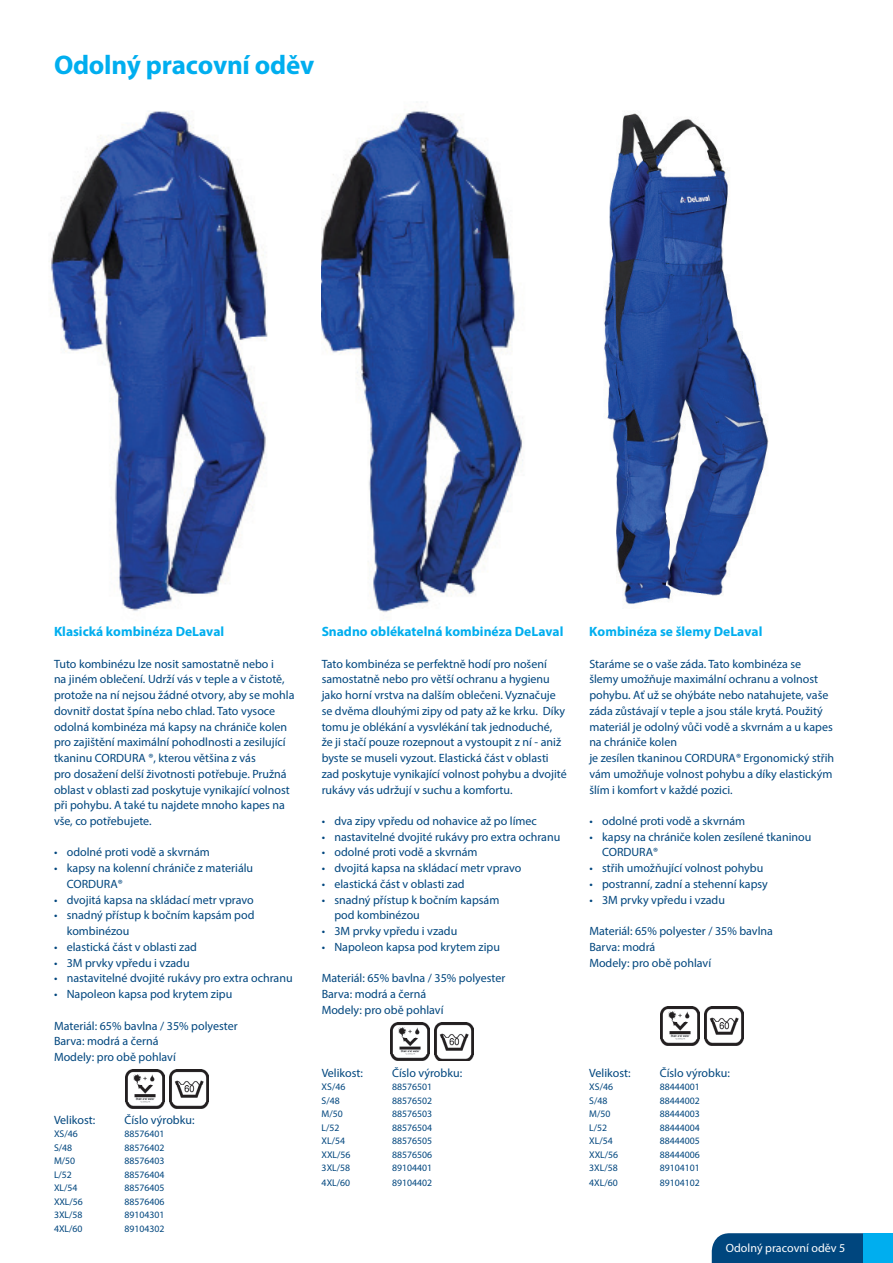
<style>
.page{position:relative;width:893px;height:1263px;background:#fff}
.page>*{position:absolute;margin:0;border:0;box-sizing:border-box;transform-origin:0 0}
.t1{font:700 27px "Myriad Pro";letter-spacing:-.01em;color:#00aeef}
.t2{font:700 13.5px "Myriad Pro";color:#00aeef}
.t3{font:12px/15.8px "Myriad Pro";color:#00467e}
.t4{font:12px "Myriad Pro";color:#fff}
.t5{font:9.75px "Myriad Pro";color:#00467e}
</style>
<div class="page">
<div style="left:712px;top:1233px;width:151px;height:30px;background:#00467e"></div>
<div style="left:863px;top:1233px;width:30px;height:30px;background:#00aeef"></div>
<img style="left:49px;top:111px;width:219px;height:500px">
<img style="left:322px;top:109px;width:201px;height:510px">
<img style="left:604px;top:113px;width:165px;height:491px">
<img style="left:169px;top:1069px;width:39px;height:39px">
<img style="left:125px;top:1069px;width:39px;height:39px">
<img style="left:434px;top:1022px;width:39px;height:39px">
<img style="left:390px;top:1022px;width:39px;height:39px">
<img style="left:704px;top:1006px;width:39px;height:39px">
<img style="left:661px;top:1006px;width:38px;height:39px">
<h1 class="t1" style="left:54px;top:48px;width:262px">Odolný pracovní oděv</h1>
<p class="t2" style="left:54px;top:623px;width:172px">Klasická kombinéza DeLaval</p>
<p class="t3" style="left:54px;top:655px;width:242px">Tuto kombinézu lze nosit samostatně nebo i<br>na jiném oblečení. Udrží vás v teple a v čistotě, protože na ní nejsou žádné otvory, aby se mohla dovnitř dostat špína nebo chlad. Tato vysoce odolná kombinéza má kapsy na chrániče kolen pro zajištění maximální pohodlnosti a zesilující tkaninu CORDURA ®, kterou většina z vás<br>pro dosažení delší životnosti potřebuje. Pružná oblast v oblasti zad poskytuje vynikající volnost při pohybu. A také tu najdete mnoho kapes na vše, co potřebujete.</p>
<p class="t3" style="left:54px;top:844px;width:157px">• odolné proti vodě a skvrnám</p>
<p class="t3" style="left:67px;top:860px;width:188px;text-indent:-13px">• kapsy na kolenní chrániče z materiálu<br>CORDURA®</p>
<p class="t3" style="left:54px;top:891px;width:201px">• dvojitá kapsa na skládací metr vpravo</p>
<p class="t3" style="left:67px;top:907px;width:189px;text-indent:-13px">• snadný přístup k bočním kapsám pod kombinézou</p>
<p class="t3" style="left:54px;top:939px;width:145px">• elastická část v oblasti zad</p>
<p class="t3" style="left:54px;top:954px;width:137px">• 3M prvky vpředu i vzadu</p>
<p class="t3" style="left:54px;top:970px;width:240px">• nastavitelné dvojité rukávy pro extra ochranu</p>
<p class="t3" style="left:54px;top:986px;width:180px">• Napoleon kapsa pod krytem zipu</p>
<p class="t3" style="left:54px;top:1017px;width:185px">Materiál: 65% bavlna / 35% polyester<br>Barva: modrá a černá<br>Modely: pro obě pohlaví</p>
<p class="t3" style="left:54px;top:1112px;width:43px">Velikost:</p>
<p class="t3" style="left:125px;top:1112px;width:72px">Číslo výrobku:</p>
<p class="t5" style="left:54px;top:1128px;width:25px">XS/46</p>
<p class="t5" style="left:125px;top:1128px;width:42px">88576401</p>
<p class="t5" style="left:54px;top:1142px;width:20px">S/48</p>
<p class="t5" style="left:125px;top:1142px;width:42px">88576402</p>
<p class="t5" style="left:54px;top:1155px;width:23px">M/50</p>
<p class="t5" style="left:125px;top:1155px;width:42px">88576403</p>
<p class="t5" style="left:54px;top:1169px;width:19px">L/52</p>
<p class="t5" style="left:125px;top:1169px;width:42px">88576404</p>
<p class="t5" style="left:54px;top:1182px;width:25px">XL/54</p>
<p class="t5" style="left:125px;top:1182px;width:42px">88576405</p>
<p class="t5" style="left:54px;top:1196px;width:30px">XXL/56</p>
<p class="t5" style="left:125px;top:1196px;width:42px">88576406</p>
<p class="t5" style="left:54px;top:1209px;width:30px">3XL/58</p>
<p class="t5" style="left:125px;top:1209px;width:42px">89104301</p>
<p class="t5" style="left:54px;top:1223px;width:30px">4XL/60</p>
<p class="t5" style="left:125px;top:1223px;width:42px">89104302</p>
<p class="t2" style="left:322px;top:623px;width:243px">Snadno oblékatelná kombinéza DeLaval</p>
<p class="t3" style="left:322px;top:655px;width:247px">Tato kombinéza se perfektně hodí pro nošení samostatně nebo pro větší ochranu a hygienu jako horní vrstva na dalším oblečeni. Vyznačuje se dvěma dlouhými zipy od paty až ke krku. Díky tomu je oblékání a vysvlékání tak jednoduché,<br>že ji stačí pouze rozepnout a vystoupit z ní - aniž byste se museli vyzout. Elastická část v oblasti zad poskytuje vynikající volnost pohybu a dvojité rukávy vás udržují v suchu a komfortu.</p>
<p class="t3" style="left:322px;top:813px;width:217px">• dva zipy vpředu od nohavice až po límec</p>
<p class="t3" style="left:322px;top:829px;width:240px">• nastavitelné dvojité rukávy pro extra ochranu</p>
<p class="t3" style="left:322px;top:844px;width:157px">• odolné proti vodě a skvrnám</p>
<p class="t3" style="left:322px;top:860px;width:201px">• dvojitá kapsa na skládací metr vpravo</p>
<p class="t3" style="left:322px;top:876px;width:145px">• elastická část v oblasti zad</p>
<p class="t3" style="left:334px;top:891px;width:167px;text-indent:-13px">• snadný přístup k bočním kapsám pod kombinézou</p>
<p class="t3" style="left:322px;top:923px;width:137px">• 3M prvky vpředu i vzadu</p>
<p class="t3" style="left:322px;top:939px;width:180px">• Napoleon kapsa pod krytem zipu</p>
<p class="t3" style="left:322px;top:970px;width:185px">Materiál: 65% bavlna / 35% polyester<br>Barva: modrá a černá<br>Modely: pro obě pohlaví</p>
<p class="t3" style="left:322px;top:1064px;width:43px">Velikost:</p>
<p class="t3" style="left:392px;top:1064px;width:72px">Číslo výrobku:</p>
<p class="t5" style="left:322px;top:1081px;width:25px">XS/46</p>
<p class="t5" style="left:392px;top:1081px;width:42px">88576501</p>
<p class="t5" style="left:322px;top:1094px;width:20px">S/48</p>
<p class="t5" style="left:392px;top:1094px;width:42px">88576502</p>
<p class="t5" style="left:322px;top:1108px;width:23px">M/50</p>
<p class="t5" style="left:392px;top:1108px;width:42px">88576503</p>
<p class="t5" style="left:322px;top:1121px;width:19px">L/52</p>
<p class="t5" style="left:392px;top:1121px;width:42px">88576504</p>
<p class="t5" style="left:322px;top:1135px;width:25px">XL/54</p>
<p class="t5" style="left:392px;top:1135px;width:42px">88576505</p>
<p class="t5" style="left:322px;top:1148px;width:30px">XXL/56</p>
<p class="t5" style="left:392px;top:1148px;width:42px">88576506</p>
<p class="t5" style="left:322px;top:1162px;width:30px">3XL/58</p>
<p class="t5" style="left:392px;top:1162px;width:42px">89104401</p>
<p class="t5" style="left:322px;top:1177px;width:30px">4XL/60</p>
<p class="t5" style="left:392px;top:1177px;width:42px">89104402</p>
<p class="t2" style="left:589px;top:622px;width:175px">Kombinéza se šlemy DeLaval</p>
<p class="t3" style="left:589px;top:655px;width:246px">Staráme se o vaše záda. Tato kombinéza se<br>šlemy umožňuje maximální ochranu a volnost pohybu. Ať už se ohýbáte nebo natahujete, vaše záda zůstávají v teple a jsou stále krytá. Použitý materiál je odolný vůči vodě a skvrnám a u kapes na chrániče kolen<br>je zesílen tkaninou CORDURA® Ergonomický střih vám umožňuje volnost pohybu a díky elastickým šlím i komfort v každé pozici.</p>
<p class="t3" style="left:589px;top:813px;width:157px">• odolné proti vodě a skvrnám</p>
<p class="t3" style="left:602px;top:829px;width:211px;text-indent:-13px">• kapsy na chrániče kolen zesílené tkaninou<br>CORDURA®</p>
<p class="t3" style="left:589px;top:860px;width:176px">• střih umožňující volnost pohybu</p>
<p class="t3" style="left:589px;top:876px;width:180px">• postranní, zadní a stehenní kapsy</p>
<p class="t3" style="left:589px;top:891px;width:137px">• 3M prvky vpředu i vzadu</p>
<p class="t3" style="left:589px;top:923px;width:185px">Materiál: 65% polyester / 35% bavlna<br>Barva: modrá<br>Modely: pro obě pohlaví</p>
<p class="t3" style="left:589px;top:1064px;width:43px">Velikost:</p>
<p class="t3" style="left:660px;top:1064px;width:72px">Číslo výrobku:</p>
<p class="t5" style="left:589px;top:1081px;width:25px">XS/46</p>
<p class="t5" style="left:660px;top:1081px;width:42px">88444001</p>
<p class="t5" style="left:589px;top:1094px;width:20px">S/48</p>
<p class="t5" style="left:660px;top:1094px;width:42px">88444002</p>
<p class="t5" style="left:589px;top:1108px;width:23px">M/50</p>
<p class="t5" style="left:660px;top:1108px;width:42px">88444003</p>
<p class="t5" style="left:589px;top:1121px;width:19px">L/52</p>
<p class="t5" style="left:660px;top:1121px;width:42px">88444004</p>
<p class="t5" style="left:589px;top:1135px;width:25px">XL/54</p>
<p class="t5" style="left:660px;top:1135px;width:42px">88444005</p>
<p class="t5" style="left:589px;top:1148px;width:30px">XXL/56</p>
<p class="t5" style="left:660px;top:1148px;width:42px">88444006</p>
<p class="t5" style="left:589px;top:1162px;width:30px">3XL/58</p>
<p class="t5" style="left:660px;top:1162px;width:42px">89104101</p>
<p class="t5" style="left:589px;top:1177px;width:30px">4XL/60</p>
<p class="t5" style="left:660px;top:1177px;width:42px">89104102</p>
<p class="t4" style="left:726px;top:1241px;width:121px">Odolný pracovní oděv 5</p>
</div>
